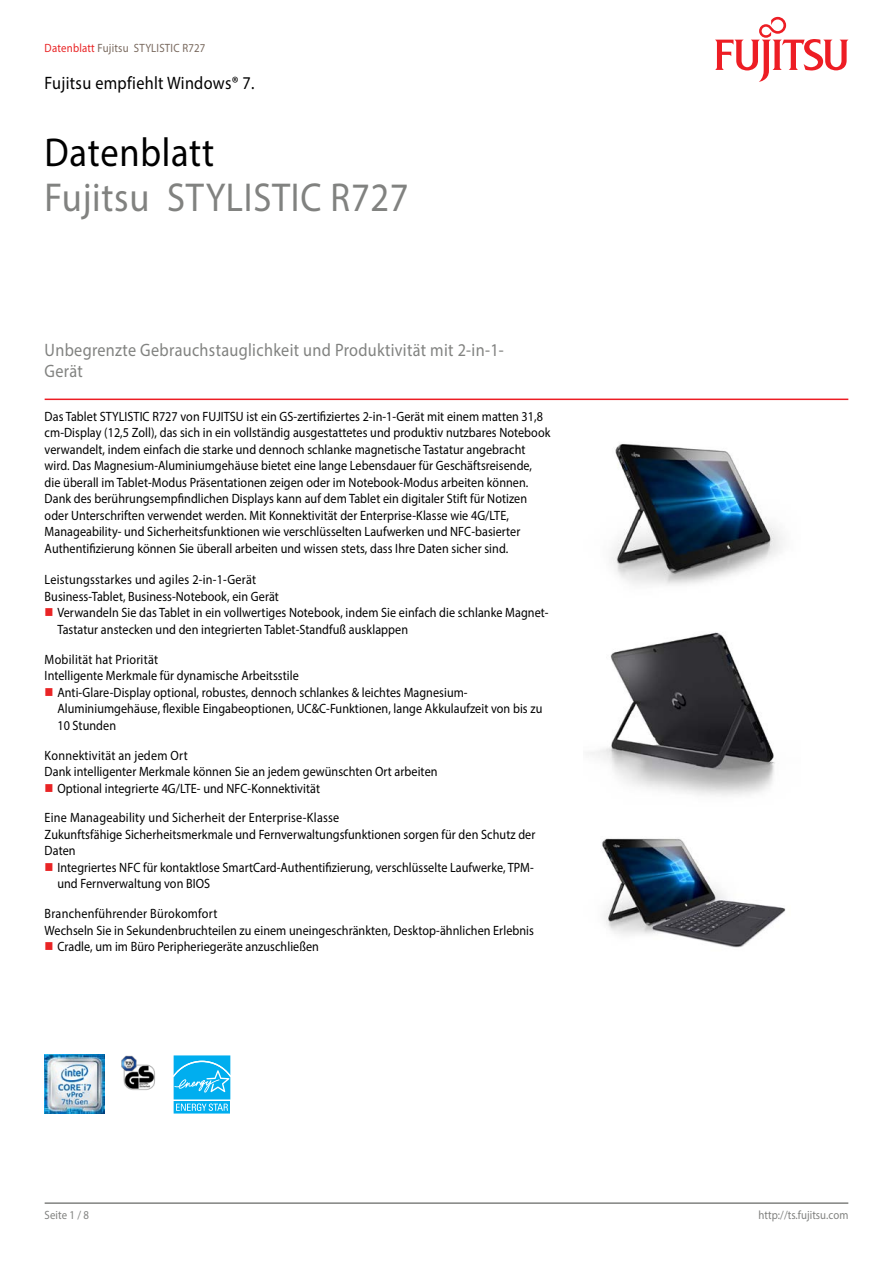
<style>
.page{position:relative;width:893px;height:1263px;background:#fff}
.page>*{position:absolute;margin:0;border:0;box-sizing:border-box;transform-origin:0 0}
.t1{font:40.5px "Myriad Pro";letter-spacing:.02em;color:#818280;scale:.9 1}
.t2{font:40.5px "Myriad Pro";letter-spacing:.02em;color:#000;scale:.9 1}
.t3{font:18px/21px "Myriad Pro";letter-spacing:.02em;color:#818280;scale:.9 1}
.t4{font:18px "Myriad Pro";letter-spacing:.02em;color:#000;scale:.9 1}
.t5{font:13.5px/16.5px "Myriad Pro";letter-spacing:.005em;color:#000;scale:.9 1}
.t6{font:12px "Myriad Pro";letter-spacing:.02em;color:#79695e;scale:.9 1}
.t7{font:12px "Myriad Pro";letter-spacing:.005em;color:#818280;scale:.9 1}
.s1{color:#e92425}
</style>
<div class="page">
<hr style="left:45px;top:1202px;width:803px;height:2px;background:#818280">
<hr style="left:45px;top:399px;width:803px;height:1px;background:#ed1d24">
<svg style="left:715px;top:17px;width:133px;height:65px"></svg>
<img style="left:611px;top:444px;width:173px;height:141px">
<img style="left:590px;top:632px;width:185px;height:164px">
<img style="left:602px;top:838px;width:184px;height:110px">
<img style="left:45px;top:1054px;width:59px;height:59px">
<img style="left:121px;top:1055px;width:34px;height:35px">
<svg style="left:173px;top:1055px;width:58px;height:59px"></svg>
<p class="t6" style="left:45px;top:40px;width:180px"><span class="s1">Datenblatt</span> Fujitsu STYLISTIC R727</p>
<h2 class="t4" style="left:45px;top:72px;width:235px">Fujitsu empfiehlt Windows® 7.</h2>
<h1 class="t2" style="left:45px;top:128px;width:190px">Datenblatt</h1>
<h1 class="t1" style="left:45px;top:173px;width:406px">Fujitsu STYLISTIC R727</h1>
<h2 class="t3" style="left:45px;top:339px;width:512px">Unbegrenzte Gebrauchstauglichkeit und Produktivität mit 2-in-1-<br>Gerät</h2>
<p class="t5" style="left:45px;top:408px;width:563px">Das Tablet STYLISTIC R727 von FUJITSU ist ein GS-zertifiziertes 2-in-1-Gerät mit einem matten 31,8 cm-Display (12,5 Zoll), das sich in ein vollständig ausgestattetes und produktiv nutzbares Notebook verwandelt, indem einfach die starke und dennoch schlanke magnetische Tastatur angebracht wird. Das Magnesium-Aluminiumgehäuse bietet eine lange Lebensdauer für Geschäftsreisende, die überall im Tablet-Modus Präsentationen zeigen oder im Notebook-Modus arbeiten können.<br>Dank des berührungsempfindlichen Displays kann auf dem Tablet ein digitaler Stift für Notizen oder Unterschriften verwendet werden. Mit Konnektivität der Enterprise-Klasse wie 4G/LTE, Manageability- und Sicherheitsfunktionen wie verschlüsselten Laufwerken und NFC-basierter Authentifizierung können Sie überall arbeiten und wissen stets, dass Ihre Daten sicher sind.</p>
<p class="t5" style="left:45px;top:571px;width:237px">Leistungsstarkes und agiles 2-in-1-Gerät</p>
<p class="t5" style="left:45px;top:588px;width:262px">Business-Tablet, Business-Notebook, ein Gerät</p>
<p class="t5" style="left:57px;top:604px;width:547px">Verwandeln Sie das Tablet in ein vollwertiges Notebook, indem Sie einfach die schlanke Magnet-</p>
<p class="t5" style="left:57px;top:621px;width:391px">Tastatur anstecken und den integrierten Tablet-Standfuß ausklappen</p>
<p class="t5" style="left:45px;top:651px;width:128px">Mobilität hat Priorität</p>
<p class="t5" style="left:45px;top:667px;width:284px">Intelligente Merkmale für dynamische Arbeitsstile</p>
<p class="t5" style="left:57px;top:684px;width:457px">Anti-Glare-Display optional, robustes, dennoch schlankes &amp; leichtes Magnesium-</p>
<p class="t5" style="left:57px;top:700px;width:540px">Aluminiumgehäuse, flexible Eingabeoptionen, UC&amp;C-Funktionen, lange Akkulaufzeit von bis zu</p>
<p class="t5" style="left:57px;top:717px;width:67px">10 Stunden</p>
<p class="t5" style="left:45px;top:746px;width:161px">Konnektivität an jedem Ort</p>
<p class="t5" style="left:45px;top:763px;width:438px">Dank intelligenter Merkmale können Sie an jedem gewünschten Ort arbeiten</p>
<p class="t5" style="left:57px;top:779px;width:293px">Optional integrierte 4G/LTE- und NFC-Konnektivität</p>
<p class="t5" style="left:45px;top:809px;width:547px">Eine Manageability und Sicherheit der Enterprise-Klasse<br>Zukunftsfähige Sicherheitsmerkmale und Fernverwaltungsfunktionen sorgen für den Schutz der<br>Daten</p>
<p class="t5" style="left:57px;top:859px;width:531px">Integriertes NFC für kontaktlose SmartCard-Authentifizierung, verschlüsselte Laufwerke, TPM&shy;und Fernverwaltung von BIOS</p>
<p class="t5" style="left:45px;top:905px;width:193px">Branchenführender Bürokomfort</p>
<p class="t5" style="left:45px;top:921px;width:545px">Wechseln Sie in Sekundenbruchteilen zu einem uneingeschränkten, Desktop-ähnlichen Erlebnis</p>
<p class="t5" style="left:57px;top:938px;width:292px">Cradle, um im Büro Peripheriegeräte anzuschließen</p>
<p class="t7" style="left:45px;top:1207px;width:51px">Seite 1 / 8</p>
<p class="t7" style="left:758px;top:1207px;width:101px">http://ts.fujitsu.com</p>
</div>
